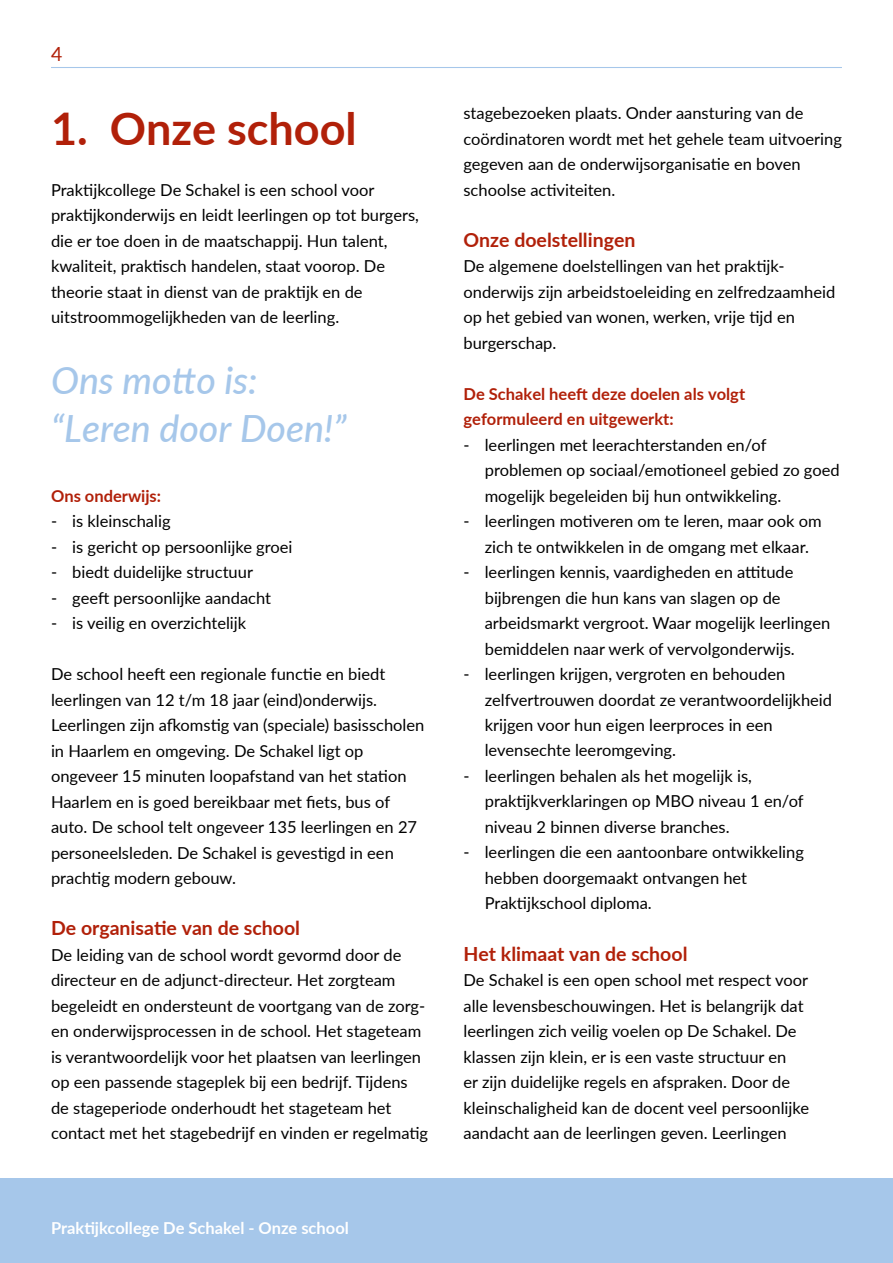
<style>
.page{position:relative;width:893px;height:1263px;background:#fff}
.page>*{position:absolute;margin:0;border:0;box-sizing:border-box;transform-origin:0 0}
.t1{font:700 45px "Lato";color:#b12009}
.t2{font:italic 500 37.5px/48px "Lato";color:#a6c7ea}
.t3{font:700 19.5px "Lato";color:#b12009}
.t4{font:19.5px "Lato";color:#b12009}
.t5{font:16.5px/25.5px "Lato";color:#000}
.t6{font:700 16.5px/25.5px "Lato";color:#b12009}
.t7{font:700 16.5px "Lato";color:#fff}
</style>
<div class="page">
<hr style="left:51px;top:67px;width:791px;height:1px;background:#a6c7ea">
<div style="left:0;top:1178px;width:893px;height:85px;background:#a6c7ea"></div>
<p class="t4" style="left:51px;top:40px;width:13px">4</p>
<h1 class="t1" style="left:51px;top:95px;width:307px">1. Onze school</h1>
<p class="t5" style="left:51px;top:176px;width:369px">Praktijkcollege De Schakel is een school voor praktijkonderwijs en leidt leerlingen op tot burgers, die er toe doen in de maatschappij. Hun talent, kwaliteit, praktisch handelen, staat voorop. De theorie staat in dienst van de praktijk en de uitstroommogelijkheden van de leerling.</p>
<h2 class="t2" style="left:51px;top:354px;width:297px">Ons motto is: “Leren door Doen!”</h2>
<p class="t6" style="left:51px;top:482px;width:112px">Ons onderwijs:</p>
<p class="t5" style="left:51px;top:508px;width:121px">- is kleinschalig</p>
<p class="t5" style="left:51px;top:533px;width:243px">- is gericht op persoonlijke groei</p>
<p class="t5" style="left:51px;top:559px;width:204px">- biedt duidelijke structuur</p>
<p class="t5" style="left:51px;top:584px;width:222px">- geeft persoonlijke aandacht</p>
<p class="t5" style="left:51px;top:610px;width:197px">- is veilig en overzichtelijk</p>
<p class="t5" style="left:51px;top:661px;width:375px">De school heeft een regionale functie en biedt leerlingen van 12 t/m 18 jaar (eind)onderwijs.<br>Leerlingen zijn afkomstig van (speciale) basisscholen in Haarlem en omgeving. De Schakel ligt op ongeveer 15 minuten loopafstand van het station Haarlem en is goed bereikbaar met fiets, bus of auto. De school telt ongeveer 135 leerlingen en 27 personeelsleden. De Schakel is gevestigd in een prachtig modern gebouw.</p>
<p class="t3" style="left:51px;top:914px;width:251px">De organisatie van de school</p>
<p class="t5" style="left:51px;top:941px;width:379px">De leiding van de school wordt gevormd door de directeur en de adjunct-directeur. Het zorgteam begeleidt en ondersteunt de voortgang van de zorg&shy;en onderwijsprocessen in de school. Het stageteam is verantwoordelijk voor het plaatsen van leerlingen op een passende stageplek bij een bedrijf. Tijdens de stageperiode onderhoudt het stageteam het contact met het stagebedrijf en vinden er regelmatig</p>
<p class="t7" style="left:51px;top:1215px;width:299px">Praktijkcollege De Schakel - Onze school</p>
<p class="t5" style="left:463px;top:100px;width:380px">stagebezoeken plaats. Onder aansturing van de coördinatoren wordt met het gehele team uitvoering gegeven aan de onderwijsorganisatie en boven schoolse activiteiten.</p>
<p class="t3" style="left:463px;top:225px;width:173px">Onze doelstellingen</p>
<p class="t5" style="left:463px;top:253px;width:373px">De algemene doelstellingen van het praktijk&shy;onderwijs zijn arbeidstoeleiding en zelfredzaamheid op het gebied van wonen, werken, vrije tijd en burgerschap.</p>
<p class="t6" style="left:463px;top:380px;width:283px">De Schakel heeft deze doelen als volgt geformuleerd en uitgewerkt:</p>
<p class="t5" style="left:485px;top:431px;width:356px;text-indent:-21px">- leerlingen met leerachterstanden en/of problemen op sociaal/emotioneel gebied zo goed mogelijk begeleiden bij hun ontwikkeling.</p>
<p class="t5" style="left:463px;top:508px;width:360px;text-align:center">- - leerlingen motiveren om te leren, maar ook om zich te ontwikkelen in de omgang met elkaar.</p>
<p class="t5" style="left:485px;top:559px;width:347px;text-indent:-21px">- leerlingen kennis, vaardigheden en attitude bijbrengen die hun kans van slagen op de arbeidsmarkt vergroot. Waar mogelijk leerlingen bemiddelen naar werk of vervolgonderwijs.</p>
<p class="t5" style="left:485px;top:660px;width:349px;text-indent:-21px">- leerlingen krijgen, vergroten en behouden zelfvertrouwen doordat ze verantwoordelijkheid krijgen voor hun eigen leerproces in een levensechte leeromgeving.</p>
<p class="t5" style="left:485px;top:762px;width:320px;text-indent:-21px">- leerlingen behalen als het mogelijk is, praktijkverklaringen op MBO niveau 1 en/of niveau 2 binnen diverse branches.</p>
<p class="t5" style="left:485px;top:839px;width:321px;text-indent:-21px">- leerlingen die een aantoonbare ontwikkeling hebben doorgemaakt ontvangen het<br>Praktijkschool diploma.</p>
<p class="t3" style="left:463px;top:939px;width:226px">Het klimaat van de school</p>
<p class="t5" style="left:463px;top:967px;width:347px">De Schakel is een open school met respect voor alle levensbeschouwingen. Het is belangrijk dat leerlingen zich veilig voelen op De Schakel. De klassen zijn klein, er is een vaste structuur en<br>er zijn duidelijke regels en afspraken. Door de kleinschaligheid kan de docent veel persoonlijke aandacht aan de leerlingen geven. Leerlingen</p>
</div>
